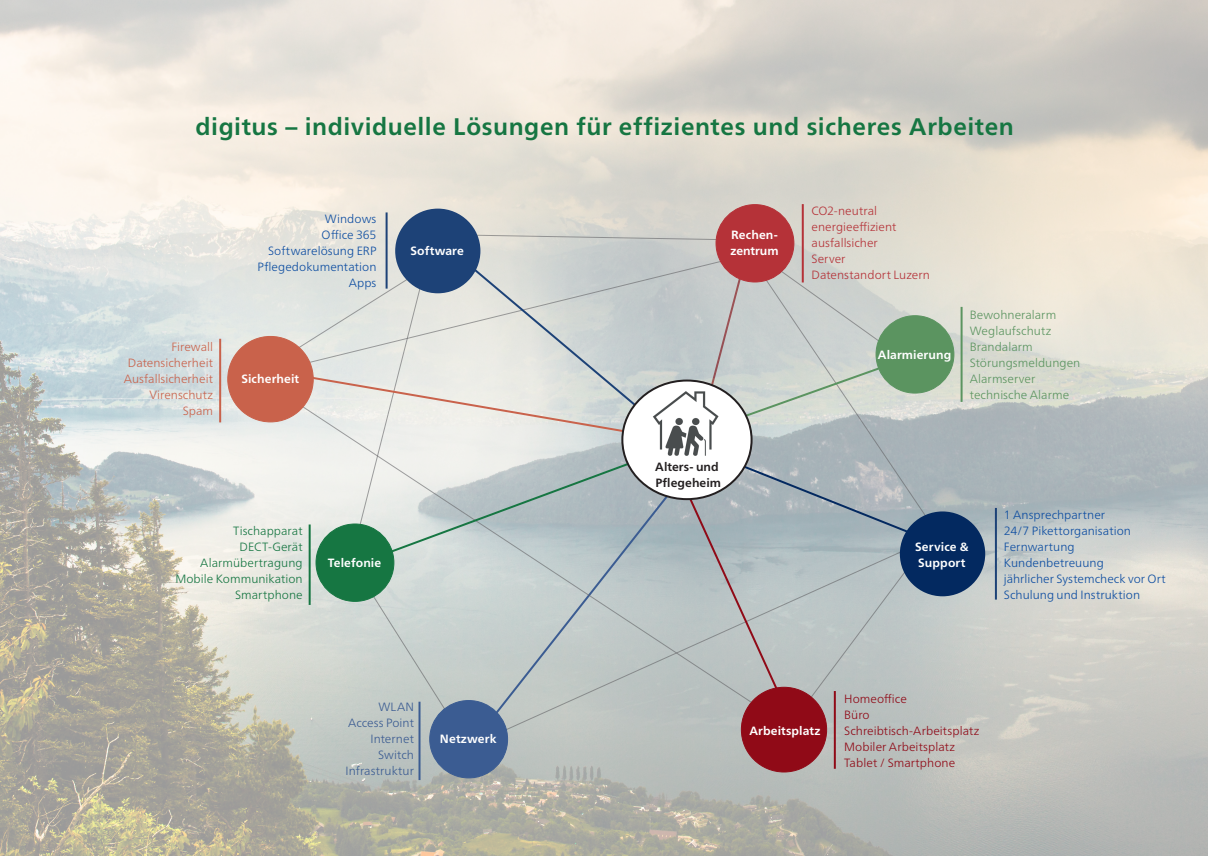
<style>
.page{position:relative;width:1208px;height:859px;background:#fff}
.page>*{position:absolute;margin:0;border:0;box-sizing:border-box;transform-origin:0 0}
.Titel{font:700 24px "Frutiger Neue LT Pro";letter-spacing:.025em;color:#167642}
.Lauftext{font:300 12px/16px "Frutiger Neue LT Pro";letter-spacing:.005em;color:#0d4da1;text-align:right}
.Zwischentitel{font:700 12px "Frutiger Neue LT Pro";letter-spacing:.01em;color:#fff}
.Lauftext-2{font:300 12px/16px "Frutiger Neue LT Pro";letter-spacing:.005em;color:#5b9460}
.Lauftext-3{font:300 12px "Frutiger Neue LT Pro";letter-spacing:.005em;color:#900a17}
.Lauftext-4{font:300 12px/16px "Frutiger Neue LT Pro";letter-spacing:.005em;color:#167642;text-align:right}
.Lauftext-5{font:300 12px/16px "Frutiger Neue LT Pro";letter-spacing:.005em;color:#b53238}
.Lauftext-6{font:300 12px/16px "Frutiger Neue LT Pro";color:#c9624b;text-align:right}
.Lauftext-7{font:300 12px/16px "Frutiger Neue LT Pro";letter-spacing:.005em;color:#3b5c92;text-align:right}
.Lauftext-8{font:700 12px/16px "Frutiger Neue LT Pro";letter-spacing:.005em;color:#231f20}
</style>
<div class="page">
<img style="left:0;top:0;width:1207px;height:855px">
<div style="left:505px;top:737px;width:410px;height:14px;background:#bbc1be"></div>
<svg style="left:261px;top:234px;width:669px;height:503px;background:#c8cecd"></svg>
<div style="left:622px;top:380px;width:129px;height:119px;background:#fff;border-radius:50%"></div>
<img style="left:647px;top:386px;width:76px;height:70px">
<div style="left:716px;top:205px;width:78px;height:77px;background:#b53238;border-radius:50%"></div>
<div style="left:715px;top:204px;width:79px;height:78px;border:1px solid #b53238;border-radius:50%"></div>
<div style="left:900px;top:511px;width:85px;height:85px;background:#032960;border-radius:50%"></div>
<hr style="left:995px;top:508px;width:2px;height:92px;background:#1d4277">
<div style="left:430px;top:700px;width:77px;height:78px;background:#3b5c92;border-radius:50%"></div>
<div style="left:429px;top:700px;width:79px;height:78px;border:1px solid #3b5c92;border-radius:50%"></div>
<div style="left:741px;top:687px;width:85px;height:85px;background:#900a17;border-radius:50%"></div>
<hr style="left:834px;top:691px;width:2px;height:78px;background:#900a17">
<hr style="left:219px;top:339px;width:2px;height:83px;background:#c9624b">
<hr style="left:801px;top:204px;width:2px;height:78px;background:#b53238">
<hr style="left:385px;top:212px;width:2px;height:77px;background:#1d4277">
<hr style="left:418px;top:702px;width:2px;height:78px;background:#3b5c92">
<div style="left:316px;top:524px;width:78px;height:77px;background:#167642;border-radius:50%"></div>
<div style="left:315px;top:523px;width:79px;height:79px;border:1px solid #167642;border-radius:50%"></div>
<hr style="left:309px;top:524px;width:2px;height:81px;background:#167642">
<div style="left:876px;top:316px;width:78px;height:77px;background:#5b9460;border-radius:50%"></div>
<div style="left:875px;top:315px;width:79px;height:79px;border:1px solid #5b9460;border-radius:50%"></div>
<hr style="left:960px;top:307px;width:2px;height:95px;background:#5b9460">
<div style="left:395px;top:209px;width:85px;height:84px;background:#1d4277;border-radius:50%"></div>
<div style="left:228px;top:336px;width:85px;height:86px;background:#c9624b;border-radius:50%"></div>
<p class="Titel" style="left:196px;top:112px;width:819px">digitus – individuelle Lösungen für effizientes und sicheres Arbeiten</p>
<p class="Lauftext-6" style="left:124px;top:338px;width:91px">Firewall<br>Datensicherheit<br>Ausfallsicherheit<br>Virenschutz<br>Spam</p>
<p class="Lauftext" style="left:257px;top:210px;width:121px">Windows<br>Office 365<br>Softwarelösung ERP<br>Pflegedokumentation<br>Apps</p>
<p class="Lauftext-5" style="left:811px;top:202px;width:120px">CO2-neutral energieeffizient ausfallsicher<br>Server<br>Datenstandort Luzern</p>
<p class="Zwischentitel" style="left:731px;top:227px;width:48px">Rechen-</p>
<p class="Zwischentitel" style="left:730px;top:243px;width:50px">zentrum</p>
<p class="Zwischentitel" style="left:410px;top:243px;width:55px">Software</p>
<p class="Zwischentitel" style="left:241px;top:371px;width:59px">Sicherheit</p>
<p class="Zwischentitel" style="left:878px;top:347px;width:75px">Alarmierung</p>
<p class="Lauftext-2" style="left:969px;top:306px;width:112px">Bewohneralarm<br>Weglaufschutz<br>Brandalarm<br>Störungsmeldungen<br>Alarmserver technische Alarme</p>
<p class="Lauftext-8" style="left:655px;top:458px;width:67px">Alters- und<br>Pflegeheim</p>
<p class="Lauftext-4" style="left:175px;top:522px;width:129px">Tischapparat<br>DECT-Gerät<br>Alarmübertragung<br>Mobile Kommunikation<br>Smartphone</p>
<p class="Zwischentitel" style="left:328px;top:555px;width:55px">Telefonie</p>
<p class="Lauftext-7" style="left:345px;top:698px;width:70px">WLAN<br>Access Point<br>Internet<br>Switch<br>Infrastruktur</p>
<p class="Zwischentitel" style="left:440px;top:731px;width:58px">Netzwerk</p>
<p class="Zwischentitel" style="left:915px;top:539px;width:55px">Service &amp;</p>
<p class="Zwischentitel" style="left:918px;top:555px;width:49px">Support</p>
<p class="Lauftext" style="left:1003px;top:506px;width:164px;text-align:left">1 Ansprechpartner<br>24/7 Pikettorganisation<br>Fernwartung<br>Kundenbetreuung<br>jährlicher Systemcheck vor Ort<br>Schulung und Instruktion</p>
<p class="Zwischentitel" style="left:749px;top:723px;width:73px">Arbeitsplatz</p>
<p class="Lauftext-3" style="left:844px;top:691px;width:64px">Homeoffice</p>
<p class="Lauftext-3" style="left:844px;top:707px;width:27px">Büro</p>
<p class="Lauftext-3" style="left:844px;top:723px;width:137px">Schreibtisch-Arbeitsplatz</p>
<p class="Lauftext-3" style="left:844px;top:739px;width:112px">Mobiler Arbeitsplatz</p>
<p class="Lauftext-3" style="left:844px;top:755px;width:113px">Tablet / Smartphone</p>
</div>
